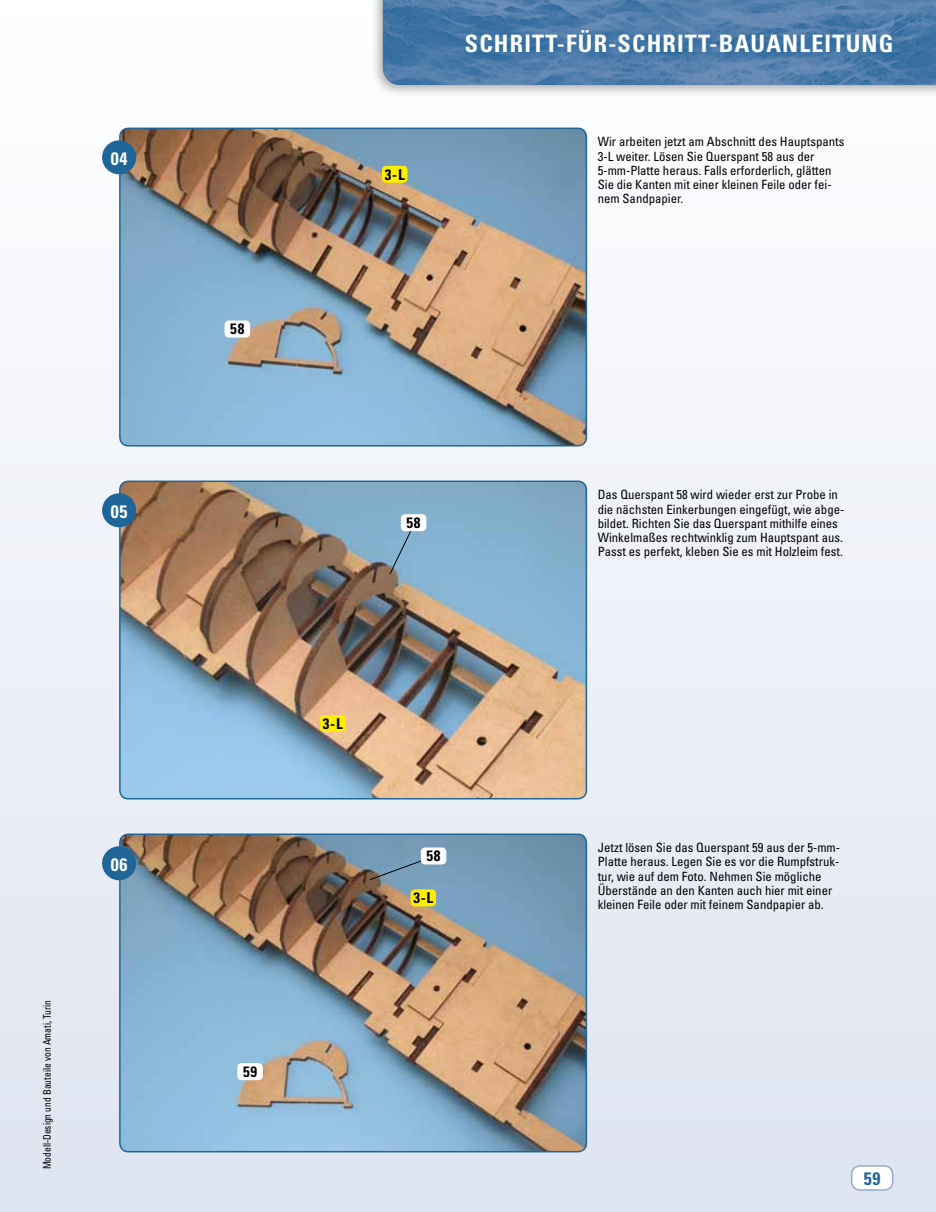
<style>
.page{position:relative;width:936px;height:1212px;background:#fff}
.page>*{position:absolute;margin:0;border:0;box-sizing:border-box;transform-origin:0 0}
.t1{font:700 condensed 24px "Univers";letter-spacing:.05em;color:#fff}
.t2{font:700 condensed 18px "Univers";color:#fff}
.t3{font:700 condensed 18px "Univers";color:#206598}
.t4{font:700 condensed 15px "Univers";letter-spacing:.05em;color:#000}
.t5{font:condensed 12.75px/14.2px "Univers";color:#000}
.t6{font:condensed 10.5px "Univers";color:#000;scale:.9 1}
</style>
<div class="page">
<div style="left:0;top:0;width:935px;height:1212px;background:linear-gradient(to bottom,#fff,#dee4f0)"></div>
<div style="left:851px;top:1166px;width:41px;height:24px;background:#fff;border-radius:9px"></div>
<div style="left:850px;top:1165px;width:43px;height:26px;border:2px solid #93aacb;border-radius:9px"></div>
<div style="left:371px;top:0;width:564px;height:97px;background:#000;opacity:.3"></div>
<img style="left:383px;top:0;width:552px;height:85px">
<svg style="left:461px;top:26px;width:441px;height:38px;background:#4577a6"></svg>
<img style="left:120px;top:481px;width:466px;height:318px">
<div style="left:119px;top:480px;width:468px;height:319px;border:2px solid #206598;border-radius:9px"></div>
<img style="left:120px;top:834px;width:466px;height:318px">
<div style="left:119px;top:833px;width:468px;height:319px;border:2px solid #206598;border-radius:9px"></div>
<div style="left:102px;top:493px;width:34px;height:34px;background:#206598;border-radius:50%"></div>
<div style="left:102px;top:846px;width:34px;height:34px;background:#206598;border-radius:50%"></div>
<img style="left:120px;top:128px;width:466px;height:318px">
<div style="left:119px;top:128px;width:468px;height:318px;border:2px solid #206598;border-radius:9px"></div>
<div style="left:102px;top:140px;width:34px;height:34px;background:#206598;border-radius:50%"></div>
<svg style="left:389px;top:522px;width:27px;height:53px"></svg>
<div style="left:401px;top:514px;width:25px;height:17px;background:#fff;border-radius:4px"></div>
<div style="left:224px;top:320px;width:26px;height:18px;background:#fff;border-radius:4px"></div>
<div style="left:237px;top:1063px;width:26px;height:17px;background:#fff;border-radius:4px"></div>
<svg style="left:369px;top:855px;width:66px;height:26px;background:#7395ac"></svg>
<div style="left:421px;top:847px;width:25px;height:17px;background:#fff;border-radius:4px"></div>
<div style="left:320px;top:715px;width:25px;height:17px;background:#ffed00;border-radius:4px"></div>
<div style="left:382px;top:166px;width:25px;height:17px;background:#ffed00;border-radius:4px"></div>
<div style="left:410px;top:889px;width:26px;height:17px;background:#ffed00;border-radius:4px"></div>
<h2 class="t2" style="left:111px;top:147px;width:18px">04</h2>
<h2 class="t2" style="left:111px;top:500px;width:18px">05</h2>
<p class="t6" style="left:41px;top:1169px;width:190px;rotate:-90deg">Modell-Design und Bauteile von Amati, Turin</p>
<h2 class="t2" style="left:111px;top:853px;width:18px">06</h2>
<p class="t4" style="left:230px;top:320px;width:16px">58</p>
<p class="t4" style="left:243px;top:1062px;width:16px">59</p>
<p class="t4" style="left:385px;top:165px;width:20px">3-L</p>
<h1 class="t1" style="left:465px;top:29px;width:332px">SCHRITT-FÜR-SCHRITT-BAUANLEITUNG</h1>
<p class="t5" style="left:597px;top:134px;width:248px">Wir arbeiten jetzt am Abschnitt des Hauptspants 3-L weiter. Lösen Sie Querspant 58 aus der 5-mm-Platte heraus. Falls erforderlich, glätten Sie die Kanten mit einer kleinen Feile oder fei&shy;nem Sandpapier.</p>
<p class="t4" style="left:406px;top:513px;width:16px">58</p>
<p class="t4" style="left:323px;top:714px;width:20px">3-L</p>
<p class="t4" style="left:426px;top:847px;width:16px">58</p>
<p class="t4" style="left:413px;top:889px;width:20px">3-L</p>
<p class="t5" style="left:597px;top:487px;width:248px">Das Querspant 58 wird wieder erst zur Probe in die nächsten Einkerbungen eingefügt, wie abge&shy;bildet. Richten Sie das Querspant mithilfe eines Winkelmaßes rechtwinklig zum Hauptspant aus.<br>Passt es perfekt, kleben Sie es mit Holzleim fest.</p>
<p class="t5" style="left:597px;top:840px;width:244px">Jetzt lösen Sie das Querspant 59 aus der 5-mm-Platte heraus. Legen Sie es vor die Rumpfstruk&shy;tur, wie auf dem Foto. Nehmen Sie mögliche Überstände an den Kanten auch hier mit einer kleinen Feile oder mit feinem Sandpapier ab.</p>
<h2 class="t3" style="left:863px;top:1167px;width:18px">59</h2>
</div>
